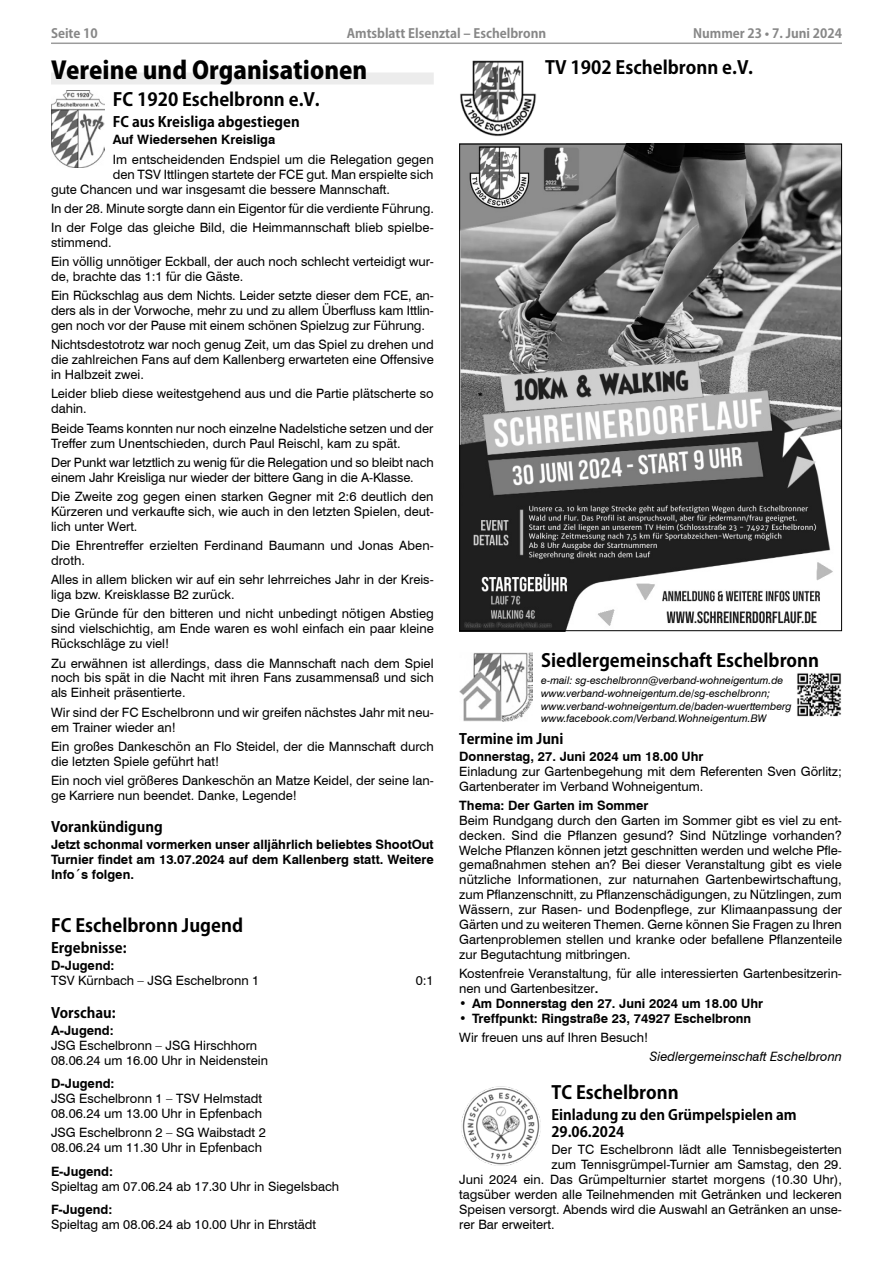
<style>
.page{position:relative;width:893px;height:1263px;background:#fff}
.page>*{position:absolute;margin:0;border:0;box-sizing:border-box;transform-origin:0 0}
.Überschrift_1_Kozuka{font:800 24px "Koz Go Pro";color:#000}
.Überschrift2_Kozuka{font:700 18px "Koz Go Pro";color:#000}
.Überschrift_3_Kozuka{font:700 14.25px/17.2px "Koz Go Pro";color:#000}
.Fließtext_8_5{font:12.9px/15px "Swiss 721 BT";color:#000}
.Fließtext_8_5-2{font:700 12.9px/15px "Swiss 721 BT";color:#000;text-align:justify}
.Fließtext_8_5-3{font:italic 12.9px "Swiss 721 BT";color:#000}
.t1{font:700 12.75px "Koz Go Pro";color:#878787}
.Fließtext_8_5-4{font:italic 10.5px "Swiss 721 BT";color:#000}
.s1{font-weight:700}
</style>
<div class="page">
<hr style="left:51px;top:43px;width:791px;height:1px;background:#9c9c9c">
<div style="left:51px;top:72px;width:383px;height:12px;background:#ececec"></div>
<img style="left:51px;top:91px;width:53px;height:77px">
<img style="left:461px;top:146px;width:379px;height:483px">
<img style="left:460px;top:60px;width:77px;height:77px">
<img style="left:459px;top:652px;width:74px;height:70px">
<img style="left:797px;top:673px;width:44px;height:44px">
<img style="left:461px;top:1086px;width:80px;height:80px">
<p class="t1" style="left:51px;top:25px;width:48px">Seite 10</p>
<p class="t1" style="left:347px;top:25px;width:201px">Amtsblatt Elsenztal – Eschelbronn</p>
<p class="t1" style="left:693px;top:25px;width:150px">Nummer 23 • 7. Juni 2024</p>
<p class="Überschrift_1_Kozuka" style="left:51px;top:54px;width:318px">Vereine und Organisationen</p>
<p class="Überschrift2_Kozuka" style="left:113px;top:88px;width:208px">FC 1920 Eschelbronn e.V.</p>
<p class="Überschrift_3_Kozuka" style="left:113px;top:114px;width:189px">FC aus Kreisliga abgestiegen</p>
<p class="Fließtext_8_5-2" style="left:113px;top:132px;width:164px">Auf Wiedersehen Kreisliga</p>
<p class="Fließtext_8_5" style="left:113px;top:151px;width:322px">Im entscheidenden Endspiel um die Relegation gegen</p>
<p class="Fließtext_8_5" style="left:113px;top:166px;width:322px">den TSV Ittlingen startete der FCE gut. Man erspielte sich</p>
<p class="Fließtext_8_5" style="left:51px;top:181px;width:340px">gute Chancen und war insgesamt die bessere Mannschaft.</p>
<p class="Fließtext_8_5" style="left:51px;top:200px;width:384px">In der 28. Minute sorgte dann ein Eigentor für die verdiente Führung.</p>
<p class="Fließtext_8_5" style="left:51px;top:219px;width:384px">In der Folge das gleiche Bild, die Heimmannschaft blieb spielbe&shy;stimmend.</p>
<p class="Fließtext_8_5" style="left:51px;top:253px;width:384px">Ein völlig unnötiger Eckball, der auch noch schlecht verteidigt wur&shy;de, brachte das 1:1 für die Gäste.</p>
<p class="Fließtext_8_5" style="left:51px;top:288px;width:384px;text-align:justify">Ein Rückschlag aus dem Nichts. Leider setzte dieser dem FCE, an&shy;ders als in der Vorwoche, mehr zu und zu allem Überfluss kam Ittlin&shy;gen noch vor der Pause mit einem schönen Spielzug zur Führung.</p>
<p class="Fließtext_8_5" style="left:51px;top:337px;width:384px;text-align:justify">Nichtsdestotrotz war noch genug Zeit, um das Spiel zu drehen und die zahlreichen Fans auf dem Kallenberg erwarteten eine Offensive in Halbzeit zwei.</p>
<p class="Fließtext_8_5" style="left:51px;top:386px;width:384px">Leider blieb diese weitestgehend aus und die Partie plätscherte so dahin.</p>
<p class="Fließtext_8_5" style="left:51px;top:420px;width:384px">Beide Teams konnten nur noch einzelne Nadelstiche setzen und der<br>Treffer zum Unentschieden, durch Paul Reischl, kam zu spät.</p>
<p class="Fließtext_8_5" style="left:51px;top:454px;width:384px">Der Punkt war letztlich zu wenig für die Relegation und so bleibt nach einem Jahr Kreisliga nur wieder der bittere Gang in die A-Klasse.</p>
<p class="Fließtext_8_5" style="left:51px;top:488px;width:384px;text-align:justify">Die Zweite zog gegen einen starken Gegner mit 2:6 deutlich den Kürzeren und verkaufte sich, wie auch in den letzten Spielen, deut&shy;lich unter Wert.</p>
<p class="Fließtext_8_5" style="left:51px;top:537px;width:384px">Die Ehrentreffer erzielten Ferdinand Baumann und Jonas Aben&shy;droth.</p>
<p class="Fließtext_8_5" style="left:51px;top:572px;width:384px">Alles in allem blicken wir auf ein sehr lehrreiches Jahr in der Kreis&shy;liga bzw. Kreisklasse B2 zurück.</p>
<p class="Fließtext_8_5" style="left:51px;top:606px;width:384px;text-align:justify">Die Gründe für den bitteren und nicht unbedingt nötigen Abstieg sind vielschichtig, am Ende waren es wohl einfach ein paar kleine Rückschläge zu viel!</p>
<p class="Fließtext_8_5" style="left:51px;top:655px;width:384px;text-align:justify">Zu erwähnen ist allerdings, dass die Mannschaft nach dem Spiel noch bis spät in die Nacht mit ihren Fans zusammensaß und sich als Einheit präsentierte.</p>
<p class="Fließtext_8_5" style="left:51px;top:704px;width:384px">Wir sind der FC Eschelbronn und wir greifen nächstes Jahr mit neu&shy;em Trainer wieder an!</p>
<p class="Fließtext_8_5" style="left:51px;top:738px;width:384px">Ein großes Dankeschön an Flo Steidel, der die Mannschaft durch die letzten Spiele geführt hat!</p>
<p class="Fließtext_8_5" style="left:51px;top:772px;width:384px">Ein noch viel größeres Dankeschön an Matze Keidel, der seine lan&shy;ge Karriere nun beendet. Danke, Legende!</p>
<p class="Überschrift_3_Kozuka" style="left:51px;top:819px;width:113px">Vorankündigung</p>
<p class="Fließtext_8_5-2" style="left:51px;top:837px;width:384px">Jetzt schonmal vormerken unser alljährlich beliebtes ShootOut Turnier findet am 13.07.2024 auf dem Kallenberg statt. Weitere Info´s folgen.</p>
<p class="Überschrift2_Kozuka" style="left:51px;top:913px;width:194px">FC Eschelbronn Jugend</p>
<p class="Überschrift_3_Kozuka" style="left:51px;top:940px;width:77px">Ergebnisse:</p>
<p class="Fließtext_8_5-2" style="left:51px;top:958px;width:65px">D-Jugend:</p>
<p class="Fließtext_8_5" style="left:51px;top:973px;width:210px">TSV Kürnbach – JSG Eschelbronn 1</p>
<p class="Fließtext_8_5" style="left:416px;top:973px;width:19px">0:1</p>
<p class="Überschrift_3_Kozuka" style="left:51px;top:1005px;width:66px">Vorschau:</p>
<p class="Fließtext_8_5-2" style="left:51px;top:1022px;width:64px">A-Jugend:</p>
<p class="Fließtext_8_5" style="left:51px;top:1037px;width:208px">JSG Eschelbronn – JSG Hirschhorn</p>
<p class="Fließtext_8_5" style="left:51px;top:1052px;width:219px">08.06.24 um 16.00 Uhr in Neidenstein</p>
<p class="Fließtext_8_5-2" style="left:51px;top:1075px;width:65px">D-Jugend:</p>
<p class="Fließtext_8_5" style="left:51px;top:1090px;width:213px">JSG Eschelbronn 1 – TSV Helmstadt</p>
<p class="Fließtext_8_5" style="left:51px;top:1105px;width:212px">08.06.24 um 13.00 Uhr in Epfenbach</p>
<p class="Fließtext_8_5" style="left:51px;top:1124px;width:216px">JSG Eschelbronn 2 – SG Waibstadt 2</p>
<p class="Fließtext_8_5" style="left:51px;top:1139px;width:212px">08.06.24 um 11.30 Uhr in Epfenbach</p>
<p class="Fließtext_8_5-2" style="left:51px;top:1163px;width:64px">E-Jugend:</p>
<p class="Fließtext_8_5" style="left:51px;top:1178px;width:290px">Spieltag am 07.06.24 ab 17.30 Uhr in Siegelsbach</p>
<p class="Fließtext_8_5-2" style="left:51px;top:1201px;width:63px">F-Jugend:</p>
<p class="Fließtext_8_5" style="left:51px;top:1216px;width:267px">Spieltag am 08.06.24 ab 10.00 Uhr in Ehrstädt</p>
<p class="Überschrift2_Kozuka" style="left:545px;top:56px;width:209px">TV 1902 Eschelbronn e.V.</p>
<p class="Überschrift2_Kozuka" style="left:541px;top:649px;width:279px">Siedlergemeinschaft Eschelbronn</p>
<p class="Fließtext_8_5-4" style="left:541px;top:673px;width:244px">e-mail: sg-eschelbronn@verband-wohneigentum.de</p>
<p class="Fließtext_8_5-4" style="left:541px;top:686px;width:231px">www.verband-wohneigentum.de/sg-eschelbronn;</p>
<p class="Fließtext_8_5-4" style="left:541px;top:699px;width:252px">www.verband-wohneigentum.de/baden-wuerttemberg</p>
<p class="Fließtext_8_5-4" style="left:541px;top:711px;width:227px">www.facebook.com/Verband.Wohneigentum.BW</p>
<p class="Überschrift_3_Kozuka" style="left:459px;top:731px;width:106px">Termine im Juni</p>
<p class="Fließtext_8_5-2" style="left:459px;top:748px;width:246px">Donnerstag, 27. Juni 2024 um 18.00 Uhr</p>
<p class="Fließtext_8_5" style="left:459px;top:763px;width:384px">Einladung zur Gartenbegehung mit dem Referenten Sven Görlitz;<br>Gartenberater im Verband Wohneigentum.</p>
<p class="Fließtext_8_5-2" style="left:459px;top:797px;width:191px">Thema: Der Garten im Sommer</p>
<p class="Fließtext_8_5" style="left:459px;top:812px;width:384px;text-align:justify">Beim Rundgang durch den Garten im Sommer gibt es viel zu ent&shy;decken. Sind die Pflanzen gesund? Sind Nützlinge vorhanden?<br>Welche Pflanzen können jetzt geschnitten werden und welche Pfle&shy;gemaßnahmen stehen an? Bei dieser Veranstaltung gibt es viele nützliche Informationen, zur naturnahen Gartenbewirtschaftung, zum Pflanzenschnitt, zu Pflanzenschädigungen, zu Nützlingen, zum Wässern, zur Rasen- und Bodenpflege, zur Klimaanpassung der Gärten und zu weiteren Themen. Gerne können Sie Fragen zu Ihren Gartenproblemen stellen und kranke oder befallene Pflanzenteile zur Begutachtung mitbringen.</p>
<p class="Fließtext_8_5" style="left:459px;top:965px;width:384px">Kostenfreie Veranstaltung, für alle interessierten Gartenbesitzerin&shy;nen und Gartenbesitzer<span class="s1">.</span></p>
<p class="Fließtext_8_5-2" style="left:459px;top:995px;width:305px">• Am Donnerstag den 27. Juni 2024 um 18.00 Uhr</p>
<p class="Fließtext_8_5-2" style="left:459px;top:1010px;width:294px">• Treffpunkt: Ringstraße 23, 74927 Eschelbronn</p>
<p class="Fließtext_8_5" style="left:459px;top:1029px;width:190px">Wir freuen uns auf Ihren Besuch!</p>
<p class="Fließtext_8_5-3" style="left:650px;top:1047px;width:194px">Siedlergemeinschaft Eschelbronn</p>
<p class="Überschrift2_Kozuka" style="left:551px;top:1080px;width:129px">TC Eschelbronn</p>
<p class="Überschrift_3_Kozuka" style="left:551px;top:1107px;width:247px">Einladung zu den Grümpelspielen am<br>29.06.2024</p>
<p class="Fließtext_8_5" style="left:551px;top:1142px;width:292px">Der TC Eschelbronn lädt alle Tennisbegeisterten</p>
<p class="Fließtext_8_5" style="left:551px;top:1157px;width:292px">zum Tennisgrümpel-Turnier am Samstag, den 29.</p>
<p class="Fließtext_8_5" style="left:459px;top:1172px;width:384px">Juni 2024 ein. Das Grümpelturnier startet morgens (10.30 Uhr),</p>
<p class="Fließtext_8_5" style="left:459px;top:1186px;width:384px">tagsüber werden alle Teilnehmenden mit Getränken und leckeren</p>
<p class="Fließtext_8_5" style="left:459px;top:1201px;width:384px">Speisen versorgt. Abends wird die Auswahl an Getränken an unse-</p>
<p class="Fließtext_8_5" style="left:459px;top:1216px;width:97px">rer Bar erweitert.</p>
</div>
